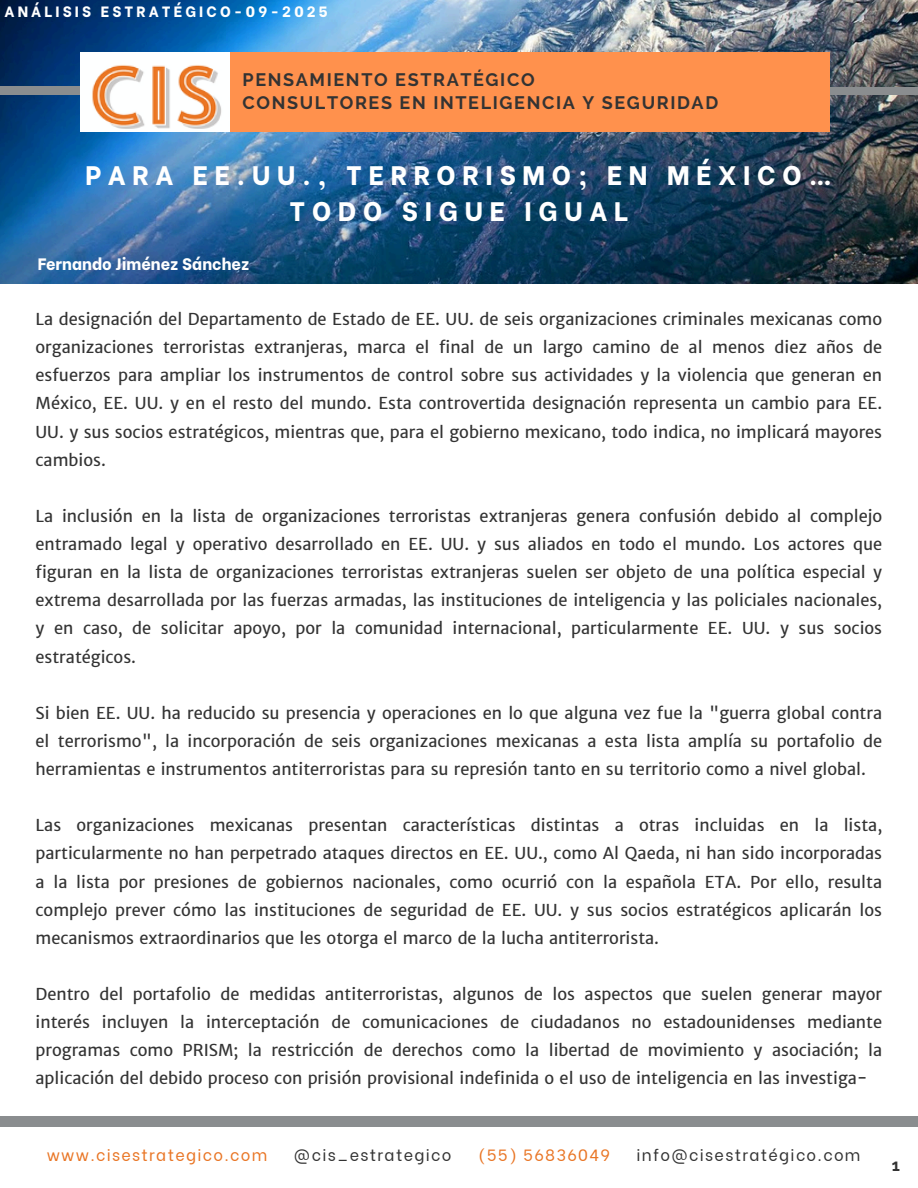
<style>
.page{position:relative;width:918px;height:1188px;background:#fff}
.page>*{position:absolute;margin:0;border:0;box-sizing:border-box;transform-origin:0 0}
.t1{font:700 27.3px "Raleway";color:#333}
.t2{font:800 26.7px/36px "Be Vietnam";letter-spacing:.25em;color:#fff;text-align:center}
.t3{font:700 18px "Raleway";letter-spacing:.09em;color:#333}
.t4{font:16.5px/28.2px "Merriweather Sans";color:#333;text-align:justify}
.t5{font:800 16.5px "Be Vietnam";color:#fff}
.t6{font:700 16.5px "Raleway";color:#333}
.t7{font:16.2px "Be Vietnam";letter-spacing:.08em;color:#333}
.t8{font:16.2px "Be Vietnam";letter-spacing:.08em;color:#e97524}
.t9{font:800 14.85px "Be Vietnam";letter-spacing:.21em;color:#fff}
</style>
<div class="page">
<img style="left:0;top:0;width:918px;height:283px">
<div style="left:0;top:87px;width:918px;height:7px;background:#8a8d8f"></div>
<img style="left:81px;top:52px;width:148px;height:80px">
<div style="left:230px;top:52px;width:599px;height:80px;background:#ff914d"></div>
<div style="left:0;top:1116px;width:918px;height:10px;background:#8a8d8f"></div>
<h1 class="t9" style="left:5px;top:0;width:325px">ANÁLISIS ESTRATÉGICO-09-2025</h1>
<p class="t1" style="left:309px;top:59px;width:41px">de</p>
<p class="t3" style="left:243px;top:92px;width:477px">CONSULTORES EN INTELIGENCIA Y SEGURIDAD</p>
<p class="t3" style="left:243px;top:69px;width:294px">PENSAMIENTO ESTRATÉGICO</p>
<h4 class="t2" style="left:85px;top:155px;width:749px">PARA EE.UU., TERRORISMO; EN MÉXICO…<br>TODO SIGUE IGUAL</h4>
<h5 class="t5" style="left:38px;top:250px;width:213px">Fernando Jiménez Sánchez</h5>
<p class="t4" style="left:36px;top:305px;width:848px">La designación del Departamento de Estado de EE. UU. de seis organizaciones criminales mexicanas como organizaciones terroristas extranjeras, marca el final de un largo camino de al menos diez años de esfuerzos para ampliar los instrumentos de control sobre sus actividades y la violencia que generan en México, EE. UU. y en el resto del mundo. Esta controvertida designación representa un cambio para EE.<br>UU. y sus socios estratégicos, mientras que, para el gobierno mexicano, todo indica, no implicará mayores cambios.</p>
<h3 class="t4" style="left:36px;top:502px;width:848px">La inclusión en la lista de organizaciones terroristas extranjeras genera confusión debido al complejo entramado legal y operativo desarrollado en EE. UU. y sus aliados en todo el mundo. Los actores que figuran en la lista de organizaciones terroristas extranjeras suelen ser objeto de una política especial y extrema desarrollada por las fuerzas armadas, las instituciones de inteligencia y las policiales nacionales, y en caso, de solicitar apoyo, por la comunidad internacional, particularmente EE. UU. y sus socios estratégicos.</h3>
<h2 class="t4" style="left:36px;top:699px;width:848px">Si bien EE. UU. ha reducido su presencia y operaciones en lo que alguna vez fue la "guerra global contra el terrorismo", la incorporación de seis organizaciones mexicanas a esta lista amplía su portafolio de herramientas e instrumentos antiterroristas para su represión tanto en su territorio como a nivel global.</h2>
<p class="t4" style="left:36px;top:811px;width:848px">Las organizaciones mexicanas presentan características distintas a otras incluidas en la lista, particularmente no han perpetrado ataques directos en EE. UU., como Al Qaeda, ni han sido incorporadas a la lista por presiones de gobiernos nacionales, como ocurrió con la española ETA. Por ello, resulta complejo prever cómo las instituciones de seguridad de EE. UU. y sus socios estratégicos aplicarán los mecanismos extraordinarios que les otorga el marco de la lucha antiterrorista.</p>
<p class="t4" style="left:36px;top:980px;width:848px">Dentro del portafolio de medidas antiterroristas, algunos de los aspectos que suelen generar mayor interés incluyen la interceptación de comunicaciones de ciudadanos no estadounidenses mediante programas como PRISM; la restricción de derechos como la libertad de movimiento y asociación; la aplicación del debido proceso con prisión provisional indefinida o el uso de inteligencia en las investiga-</p>
<h5 class="t8" style="left:47px;top:1142px;width:222px">www.cisestrategico.com</h5>
<h5 class="t7" style="left:294px;top:1142px;width:159px">@cis_estrategico</h5>
<h5 class="t8" style="left:478px;top:1142px;width:134px">(55) 56836049</h5>
<h5 class="t7" style="left:637px;top:1142px;width:225px">info@cisestratégico.com</h5>
<h5 class="t6" style="left:892px;top:1155px;width:10px">1</h5>
</div>
